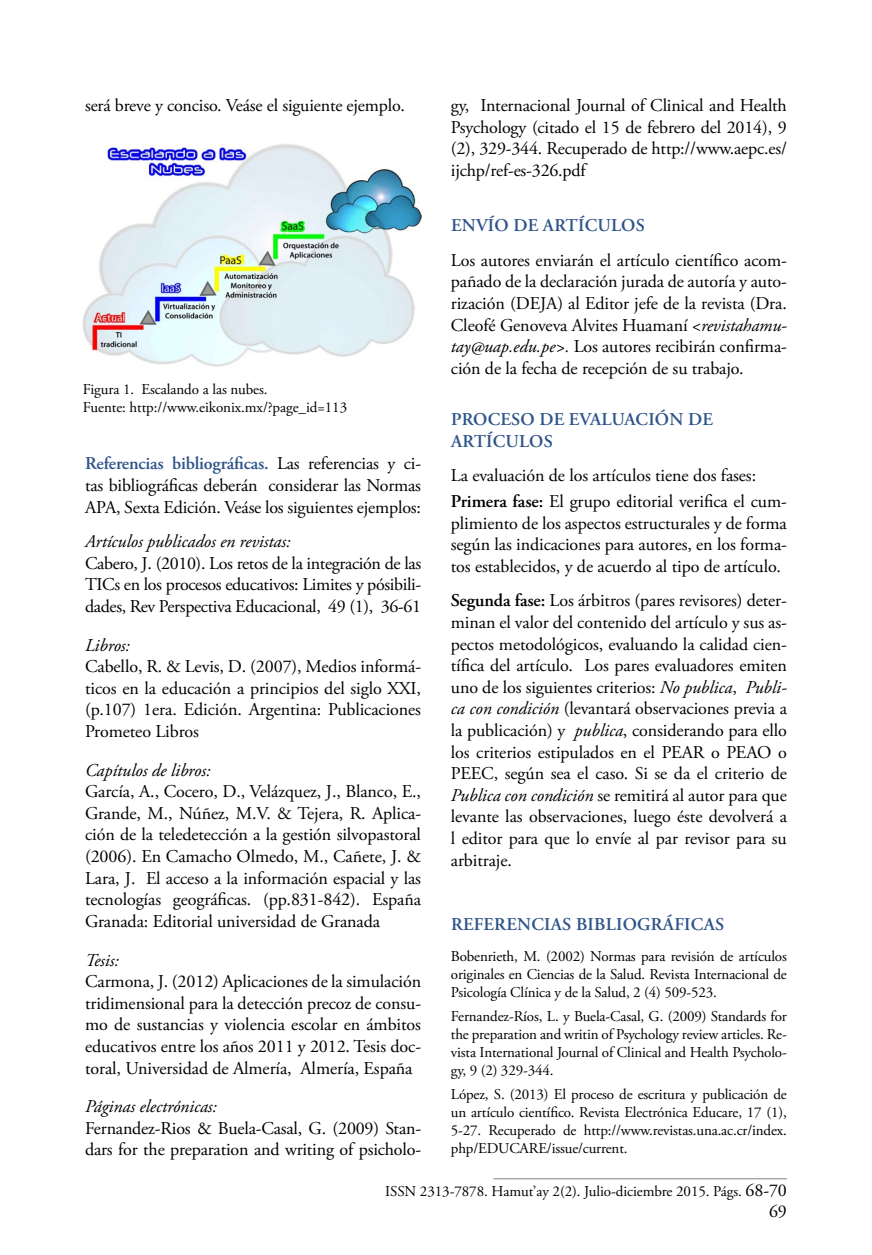
<style>
.page{position:relative;width:872px;height:1255px;background:#fff}
.page>*{position:absolute;margin:0;border:0;box-sizing:border-box;transform-origin:0 0}
.t1{font:18px/21.6px "Adobe Garamond Pro";letter-spacing:-.005em;color:#000;text-align:justify}
.t2{font:italic 18px "Adobe Garamond Pro";letter-spacing:-.005em;color:#000}
.t3{font:600 18px/21.6px "Adobe Garamond Pro";letter-spacing:.15em;color:#2f548a}
.t4{font:15px/18px "Adobe Garamond Pro";letter-spacing:-.01em;color:#000;text-align:justify}
.s1{font-weight:600;color:#2f548a}
.s2{font-style:italic}
.s3{font-weight:600}
.s4{font-size:18px}
</style>
<div class="page">
<hr style="left:493px;top:1178px;width:294px;height:1px;background:#808080">
<img style="left:83px;top:144px;width:338px;height:223px">
<p class="t1" style="left:85px;top:95px;width:321px">será breve y conciso. Veáse el siguiente ejemplo.</p>
<p class="t4" style="left:83px;top:380px;width:266px">Figura 1. Escalando a las nubes.<br>Fuente: http://www.eikonix.mx/?page_id=113</p>
<p class="t1" style="left:85px;top:453px;width:337px"><span class="s1">REFERENCIAS BIBLIOGRÁFICAS.</span> Las referencias y ci&shy;tas bibliográficas deberán considerar las Normas APA, Sexta Edición. Veáse los siguientes ejemplos:</p>
<p class="t2" style="left:85px;top:530px;width:207px">Artículos publicados en revistas:</p>
<p class="t1" style="left:85px;top:553px;width:337px">Cabero, J. (2010). Los retos de la integración de las TICs en los procesos educativos: Limites y pósibili&shy;dades, Rev Perspectiva Educacional, 49 (1), 36-61</p>
<p class="t2" style="left:85px;top:634px;width:47px">Libros:</p>
<p class="t1" style="left:85px;top:656px;width:337px">Cabello, R. &amp; Levis, D. (2007), Medios informá&shy;ticos en la educación a principios del siglo XXI, (p.107) 1era. Edición. Argentina: Publicaciones Prometeo Libros</p>
<p class="t2" style="left:85px;top:759px;width:127px">Capítulos de libros:</p>
<p class="t1" style="left:85px;top:781px;width:337px">García, A., Cocero, D., Velázquez, J., Blanco, E., Grande, M., Núñez, M.V. &amp; Tejera, R. Aplica&shy;ción de la teledetección a la gestión silvopastoral (2006). En Camacho Olmedo, M., Cañete, J. &amp; Lara, J. El acceso a la información espacial y las tecnologías geográficas. (pp.831-842). España Granada: Editorial universidad de Granada</p>
<p class="t2" style="left:85px;top:948px;width:35px">Tesis:</p>
<p class="t1" style="left:85px;top:971px;width:337px">Carmona, J. (2012) Aplicaciones de la simulación tridimensional para la detección precoz de consu&shy;mo de sustancias y violencia escolar en ámbitos educativos entre los años 2011 y 2012. Tesis doc&shy;toral, Universidad de Almería, Almería, España</p>
<p class="t2" style="left:85px;top:1095px;width:133px">Páginas electrónicas:</p>
<p class="t1" style="left:85px;top:1117px;width:337px">Fernandez-Rios &amp; Buela-Casal, G. (2009) Stan&shy;dars for the preparation and writing of psicholo-</p>
<p class="t1" style="left:451px;top:95px;width:337px">gy, Internacional Journal of Clinical and Health Psychology (citado el 15 de febrero del 2014), 9 (2), 329-344. Recuperado de http://www.aepc.es/ ijchp/ref-es-326.pdf</p>
<p class="t3" style="left:451px;top:215px;width:194px">ENVÍO DE ARTÍCULOS</p>
<p class="t1" style="left:451px;top:250px;width:337px">Los autores enviarán el artículo científico acom&shy;pañado de la declaración jurada de autoría y auto&shy;rización (DEJA) al Editor jefe de la revista (Dra.<br>Cleofé Genoveva Alvites Huamaní &lt;<span class="s2">revistahamu&shy;tay@uap.edu.pe&gt;.</span> Los autores recibirán confirma&shy;ción de la fecha de recepción de su trabajo.</p>
<p class="t3" style="left:451px;top:409px;width:261px">PROCES O DE EVALUACIÓN DE<br>ARTÍCULOS</p>
<p class="t1" style="left:451px;top:463px;width:337px;line-height:25.8px">La evaluación de los artículos tiene dos fases:<br><span class="s3">PRIMERA FASE:</span> El grupo editorial verifica el cum-</p>
<p class="t1" style="left:451px;top:513px;width:337px">plimiento de los aspectos estructurales y de forma según las indicaciones para autores, en los forma&shy;tos establecidos, y de acuerdo al tipo de artículo.</p>
<p class="t1" style="left:451px;top:590px;width:337px"><span class="s3">SEGUNDA FASE:</span> Los árbitros (pares revisores) deter&shy;minan el valor del contenido del artículo y sus as&shy;pectos metodológicos, evaluando la calidad cien&shy;tífica del artículo. Los pares evaluadores emiten uno de los siguientes criterios: <span class="s2">No publica</span>, <span class="s2">Publi&shy;ca con condición</span> (levantará observaciones previa a la publicación) y <span class="s2">publica</span>, considerando para ello los criterios estipulados en el PEAR o PEAO o PEEC, según sea el caso. Si se da el criterio de <span class="s2">Publica con condición</span> se remitirá al autor para que levante las observaciones, luego éste devolverá a l editor para que lo envíe al par revisor para su arbitraje.</p>
<p class="t3" style="left:451px;top:913px;width:273px">REFERENCIAS BIBLIOGRÁFICAS</p>
<p class="t4" style="left:451px;top:947px;width:337px">Bobenrieth, M. (2002) Normas para revisión de artículos originales en Ciencias de la Salud. Revista Internacional de Psicología Clínica y de la Salud, 2 (4) 509-523.</p>
<p class="t4" style="left:451px;top:1007px;width:337px">Fernandez-Ríos, L. y Buela-Casal, G. (2009) Standards for the preparation and writin of Psychology review articles. Re&shy;vista International Journal of Clinical and Health Psycholo&shy;gy, 9 (2) 329-344.</p>
<p class="t4" style="left:451px;top:1086px;width:337px">López, S. (2013) El proceso de escritura y publicación de un artículo científico. Revista Electrónica Educare, 17 (1), 5-27. Recuperado de http://www.revistas.una.ac.cr/index. php/EDUCARE/issue/current.</p>
<p class="t4" style="left:385px;top:1182px;width:403px">ISSN 2313-7878. Hamut’ay 2(2). Julio-diciembre 2015. Págs. <span class="s4">68-70</span></p>
<p class="t1" style="left:769px;top:1201px;width:19px">69</p>
</div>
